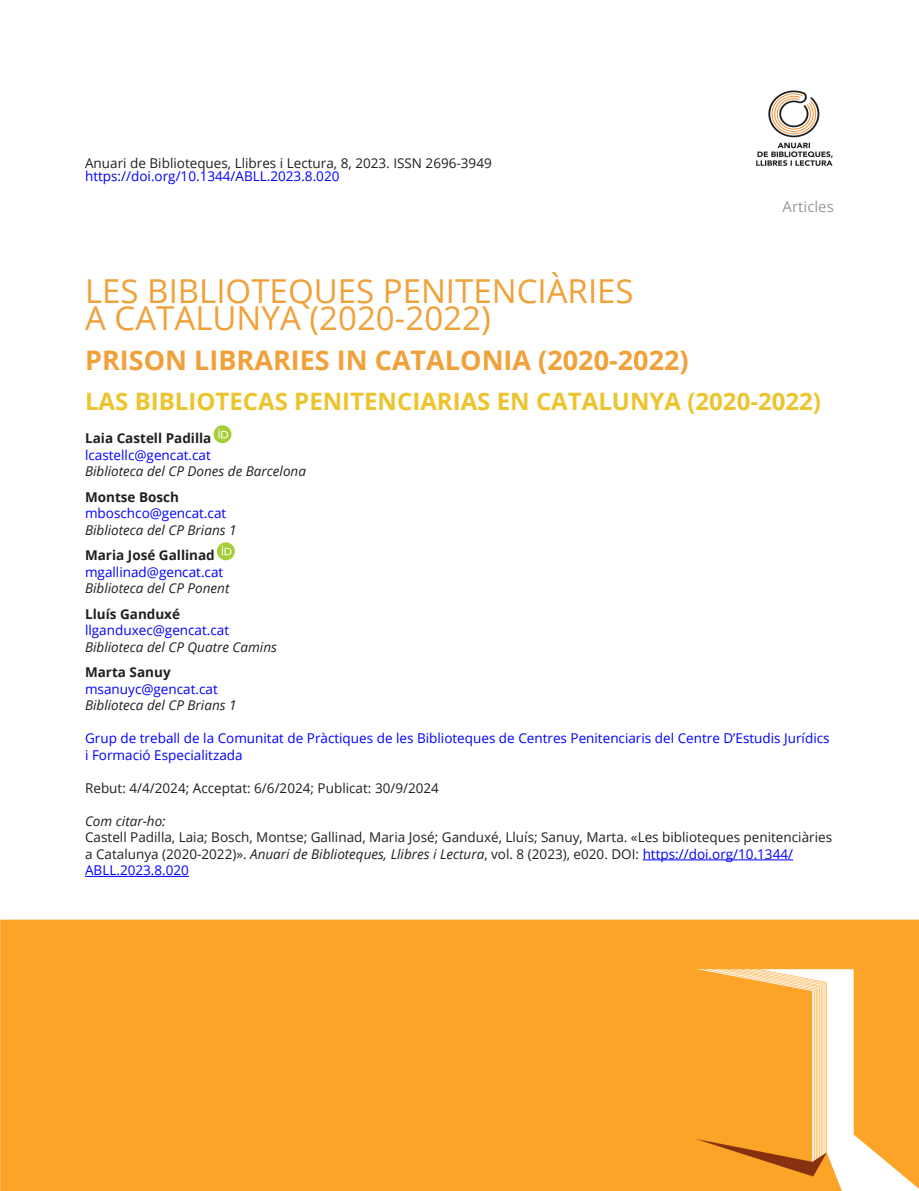
<style>
.page{position:relative;width:919px;height:1191px;background:#fff}
.page>*{position:absolute;margin:0;border:0;box-sizing:border-box;transform-origin:0 0}
.TITULO_arriba{font:33px/27px "Open Sans";color:#f1a13a}
.TITULO_MEDIO{font:700 27px "Open Sans";color:#f1a13a}
.TITULO_ABAJO{font:700 24px "Open Sans";color:#ecc42d}
.t1{font:15px "Open Sans";color:#999}
.portada_regular{font:13.5px/16.5px "Open Sans";color:#231f20}
.portada_regular-2{font:13.5px/16.5px "Open Sans";color:#00f}
.portada_regular-3{font:italic 13.5px "Open Sans";color:#231f20}
.portada_regular-4{font:700 13.5px "Open Sans";color:#231f20}
.s1{color:#00f}
.s2{font-style:italic}
</style>
<div class="page">
<img style="left:0;top:90px;width:918px;height:1101px">
<hr style="left:642px;top:859px;width:151px;height:1px;background:#00f">
<hr style="left:85px;top:876px;width:104px;height:1px;background:#00f">
<svg style="left:213px;top:425px;width:18px;height:18px"></svg>
<svg style="left:217px;top:542px;width:18px;height:18px"></svg>
<p class="portada_regular" style="left:85px;top:156px;width:408px;line-height:13.5px">Anuari de Biblioteques, Llibres i Lectura, 8, 2023. ISSN 2696-3949 <span class="s1">https://doi.org/10.1344/ABLL.2023.8.020</span></p>
<p class="t1" style="left:782px;top:197px;width:53px">Articles</p>
<p class="TITULO_arriba" style="left:85px;top:277px;width:550px">LES BIBLIOTEQUES PENITENCIÀRIES<br>A CATALUNYA (2020-2022)</p>
<p class="TITULO_MEDIO" style="left:85px;top:341px;width:605px">PRISON LIBRARIES IN CATALONIA (2020-2022)</p>
<p class="TITULO_ABAJO" style="left:85px;top:384px;width:737px">LAS BIBLIOTECAS PENITENCIARIAS EN CATALUNYA (2020-2022)</p>
<p class="portada_regular-4" style="left:85px;top:429px;width:128px">Laia Castell Padilla</p>
<p class="portada_regular-2" style="left:85px;top:446px;width:127px">lcastellc@gencat.cat</p>
<p class="portada_regular-3" style="left:85px;top:462px;width:222px">Biblioteca del CP Dones de Barcelona</p>
<p class="portada_regular-4" style="left:85px;top:487px;width:95px">Montse Bosch</p>
<p class="portada_regular-2" style="left:85px;top:505px;width:143px">mboschco@gencat.cat</p>
<p class="portada_regular-3" style="left:85px;top:520px;width:153px">Biblioteca del CP Brians 1</p>
<p class="portada_regular-4" style="left:85px;top:546px;width:131px">Maria José Gallinad</p>
<p class="portada_regular-2" style="left:85px;top:563px;width:140px">mgallinad@gencat.cat</p>
<p class="portada_regular-3" style="left:85px;top:579px;width:146px">Biblioteca del CP Ponent</p>
<p class="portada_regular-4" style="left:85px;top:604px;width:96px">Lluís Ganduxé</p>
<p class="portada_regular-2" style="left:85px;top:622px;width:146px">llganduxec@gencat.cat</p>
<p class="portada_regular-3" style="left:85px;top:637px;width:193px">Biblioteca del CP Quatre Camins</p>
<p class="portada_regular-4" style="left:85px;top:663px;width:87px">Marta Sanuy</p>
<p class="portada_regular-2" style="left:85px;top:680px;width:134px">msanuyc@gencat.cat</p>
<p class="portada_regular-3" style="left:85px;top:696px;width:153px">Biblioteca del CP Brians 1</p>
<p class="portada_regular-2" style="left:85px;top:730px;width:746px">Grup de treball de la Comunitat de Pràctiques de les Biblioteques de Centres Penitenciaris del Centre D’Estudis Jurídics i Formació Especialitzada</p>
<p class="portada_regular" style="left:85px;top:779px;width:355px">Rebut: 4/4/2024; Acceptat: 6/6/2024; Publicat: 30/9/2024</p>
<p class="portada_regular-3" style="left:85px;top:811px;width:82px">Com citar-ho:</p>
<p class="portada_regular" style="left:85px;top:829px;width:748px">Castell Padilla, Laia; Bosch, Montse; Gallinad, Maria José; Ganduxé, Lluís; Sanuy, Marta. «Les biblioteques penitenciàries a Catalunya (2020-2022)». <span class="s2">Anuari de Biblioteques, Llibres i Lectura</span>, vol. 8 (2023), e020. DOI: <span class="s1">https://doi.org/10.1344/<br>ABLL.2023.8.020</span></p>
</div>
